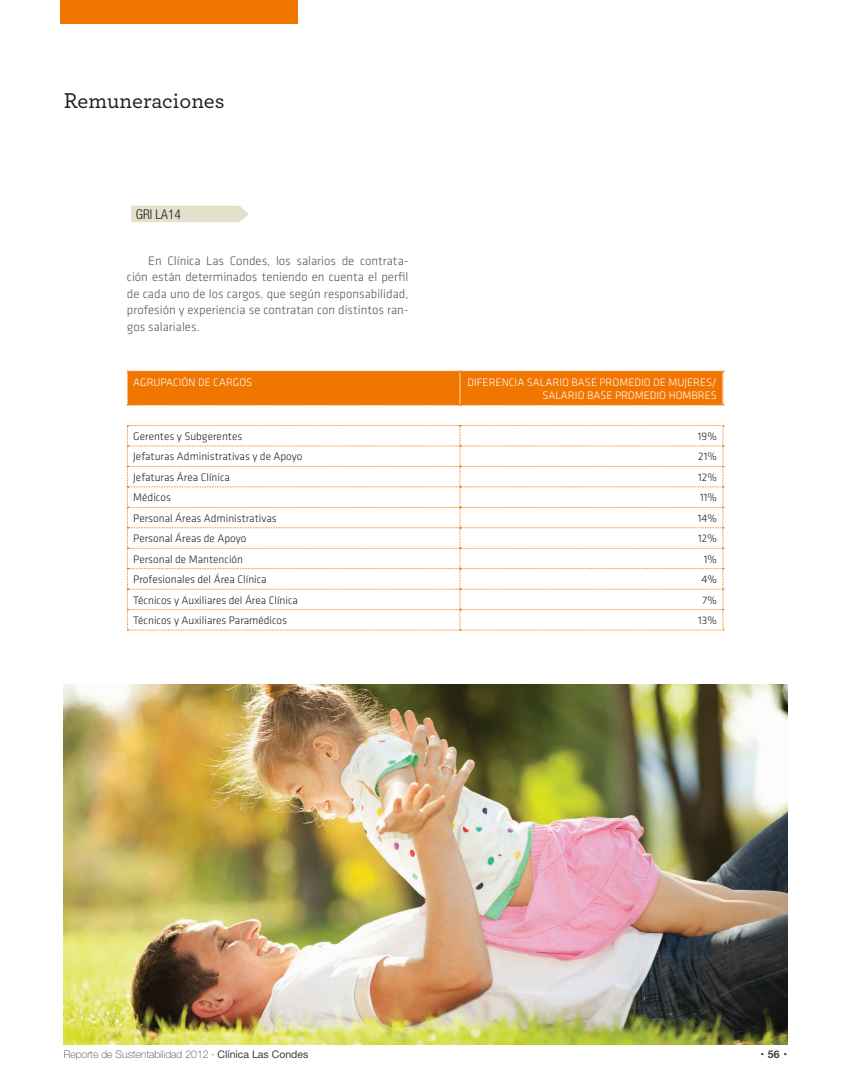
<style>
.page{position:relative;width:851px;height:1085px;background:#fff}
.page>*{position:absolute;margin:0;border:0;box-sizing:border-box;transform-origin:0 0}
.t1{font:500 22.5px "Archer";color:#231f20}
.t2{font:300 condensed 13.5px "Helvetica Neue";color:#231f20}
.t3{font:700 13.5px "Helvetica Neue";color:#3e3e3f}
.PARRAFO_TEXTOS{font:300 12.75px/16.5px "Klavika";color:#57585a;text-align:justify}
.ANDINA__texto_tabla{font:300 11.25px "Klavika";color:#231f20}
.ANDINA__texto_tabla-2{font:300 11.25px/13.5px "Klavika";color:#fff;text-align:right}
.t4{font:100 10.5px "Helvetica Neue";color:#3e3e3f}
.s1{font-weight:400}
.s2{font-size:10.5px}
</style>
<div class="page">
<div style="left:60px;top:0;width:238px;height:23px;background:#f17600"></div>
<div style="left:131px;top:206px;width:118px;height:16px;background:#e4e0cc"></div>
<svg style="left:127px;top:405px;width:595px;height:1px"></svg>
<div style="left:127px;top:371px;width:596px;height:34px;background:#f17600"></div>
<svg style="left:127px;top:425px;width:596px;height:205px"></svg>
<img style="left:64px;top:684px;width:723px;height:360px">
<p class="t1" style="left:64px;top:84px;width:162px">Remuneraciones</p>
<p class="t2" style="left:136px;top:206px;width:47px">GRI LA14</p>
<p class="PARRAFO_TEXTOS" style="left:127px;top:252px;width:283px;text-indent:21px">En Clínica Las Condes, los salarios de contrata&shy;ción están determinados teniendo en cuenta el perfil de cada uno de los cargos, que según responsabilidad, profesión y experiencia se contratan con distintos ran&shy;gos salariales.</p>
<p class="ANDINA__texto_tabla-2" style="left:133px;top:375px;width:121px">AGRUPACIÓN DE CARGOS</p>
<p class="ANDINA__texto_tabla-2" style="left:467px;top:375px;width:251px">DIFERENCIA SALARIO BASE PROMEDIO DE MUJERES/<br>SALARIO BASE PROMEDIO HOMBRES</p>
<p class="ANDINA__texto_tabla" style="left:133px;top:430px;width:110px">Gerentes y Subgerentes</p>
<p class="ANDINA__texto_tabla" style="left:697px;top:430px;width:20px">19%</p>
<p class="ANDINA__texto_tabla" style="left:133px;top:450px;width:171px">Jefaturas Administrativas y de Apoyo</p>
<p class="ANDINA__texto_tabla" style="left:698px;top:450px;width:20px">21%</p>
<p class="ANDINA__texto_tabla" style="left:133px;top:471px;width:98px">Jefaturas Área Clínica</p>
<p class="ANDINA__texto_tabla" style="left:698px;top:471px;width:20px">12%</p>
<p class="ANDINA__texto_tabla" style="left:133px;top:491px;width:39px">Médicos</p>
<p class="ANDINA__texto_tabla" style="left:700px;top:491px;width:18px">11%</p>
<p class="ANDINA__texto_tabla" style="left:133px;top:512px;width:145px">Personal Áreas Administrativas</p>
<p class="ANDINA__texto_tabla" style="left:697px;top:512px;width:21px">14%</p>
<p class="ANDINA__texto_tabla" style="left:133px;top:532px;width:115px">Personal Áreas de Apoyo</p>
<p class="ANDINA__texto_tabla" style="left:698px;top:532px;width:20px">12%</p>
<p class="ANDINA__texto_tabla" style="left:133px;top:552px;width:111px">Personal de Mantención</p>
<p class="ANDINA__texto_tabla" style="left:703px;top:552px;width:15px">1%</p>
<p class="ANDINA__texto_tabla" style="left:133px;top:573px;width:135px">Profesionales del Área Clínica</p>
<p class="ANDINA__texto_tabla" style="left:701px;top:573px;width:17px">4%</p>
<p class="ANDINA__texto_tabla" style="left:133px;top:593px;width:166px">Técnicos y Auxiliares del Área Clínica</p>
<p class="ANDINA__texto_tabla" style="left:702px;top:593px;width:16px">7%</p>
<p class="ANDINA__texto_tabla" style="left:133px;top:614px;width:155px">Técnicos y Auxiliares Paramédicos</p>
<p class="ANDINA__texto_tabla" style="left:698px;top:614px;width:20px">13%</p>
<p class="t4" style="left:64px;top:1048px;width:246px">Reporte de Sustentabilidad 2012 · <span class="s1">Clínica Las Condes</span></p>
<p class="t3" style="left:760px;top:1044px;width:28px">· <span class="s2">56</span> ·</p>
</div>
